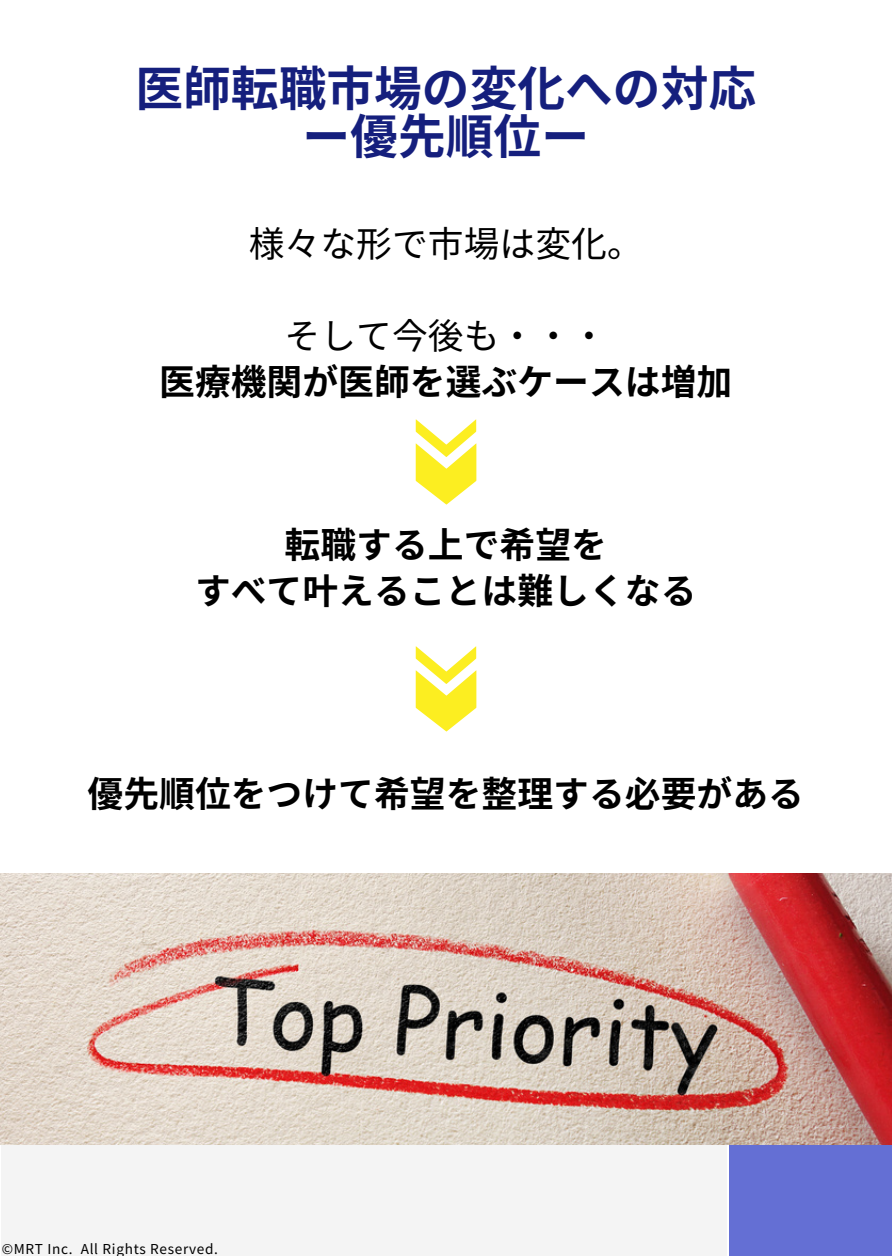
<style>
.page{position:relative;width:892px;height:1258px;background:#fff}
.page>*{position:absolute;margin:0;border:0;box-sizing:border-box;transform-origin:0 0}
.t1{font:700 47.7px/48px "Noto Sans JP";color:#151f7d;text-align:center}
.t2{font:700 35.7px/45.9px "Noto Sans JP";color:#000;text-align:center}
.t3{font:35.7px "Noto Sans JP";color:#000}
.t4{font:13.5px "Noto Sans JP";letter-spacing:.05em;color:#000}
.s1{font-weight:400}
</style>
<div class="page">
<div style="left:2px;top:1145px;width:725px;height:110px;background:#f4f4f4"></div>
<div style="left:729px;top:1145px;width:162px;height:110px;background:#646fd4"></div>
<svg style="left:415px;top:419px;width:61px;height:85px"></svg>
<svg style="left:415px;top:646px;width:61px;height:85px"></svg>
<img style="left:0;top:873px;width:891px;height:272px">
<p class="t1" style="left:135px;top:62px;width:622px">医師転職市場の変化への対応ー優先順位ー</p>
<h1 class="t3" style="left:249px;top:216px;width:395px">様々な形で市場は変化。</h1>
<h3 class="t2" style="left:159px;top:311px;width:574px"><span class="s1">そして今後も・・・<br></span>医療機関が医師を選ぶケースは増加</h3>
<h3 class="t2" style="left:195px;top:520px;width:503px">転職する上で希望を<br>すべて叶えることは難しくなる</h3>
<h2 class="t2" style="left:87px;top:769px;width:718px">優先順位をつけて希望を整理する必要がある</h2>
<p class="t4" style="left:2px;top:1238px;width:218px">©MRT Inc. All Rights Reserved.</p>
</div>
